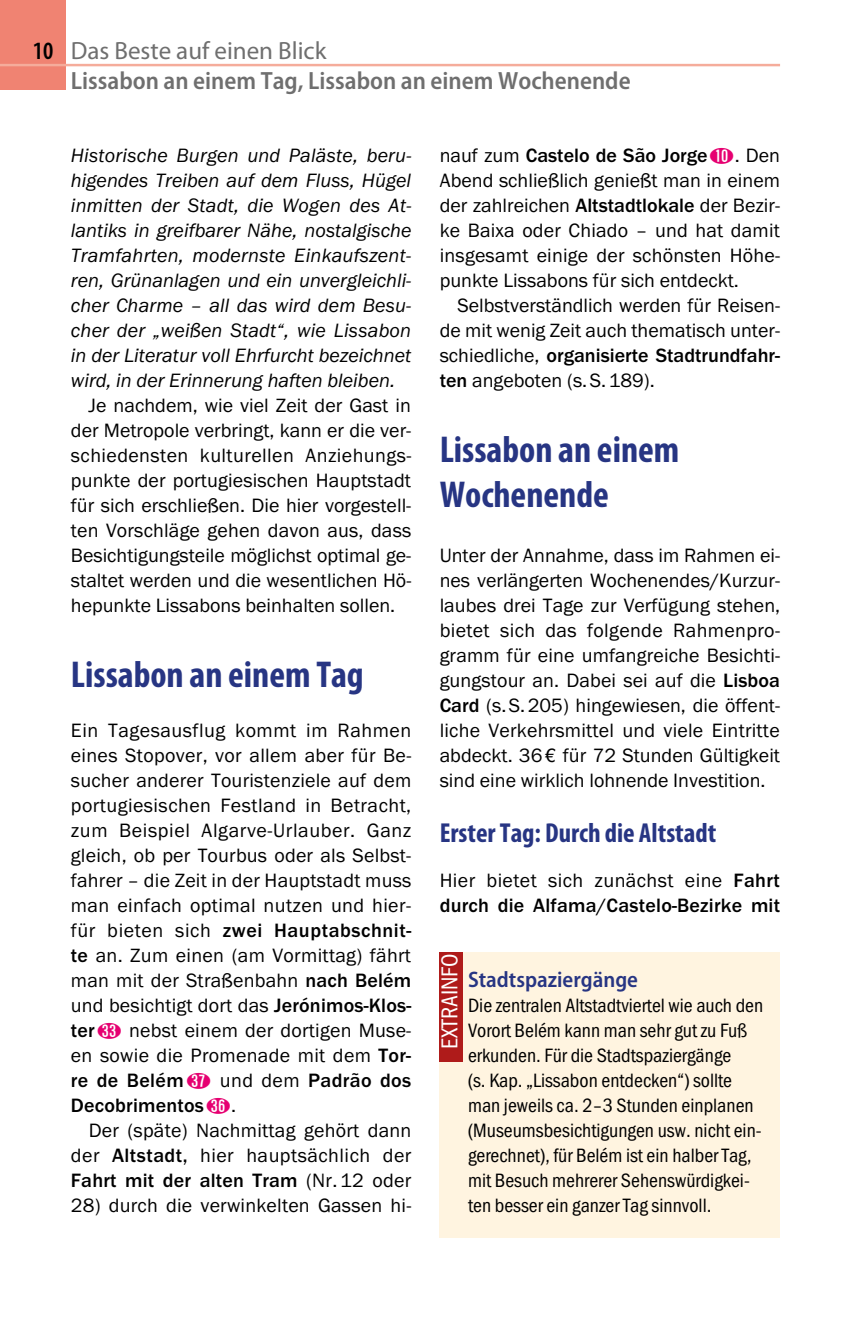
<style>
.page{position:relative;width:851px;height:1333px;background:#fff}
.page>*{position:absolute;margin:0;border:0;box-sizing:border-box;transform-origin:0 0}
.t1{font:700 condensed 37.5px/45px "Myriad Pro";color:#273583}
.t2{font:700 condensed 27.5px "Myriad Pro";color:#273583}
.t3{font:600 semi-condensed 25px/30px "Myriad Pro";color:#6f6f6f}
.t4{font:23.75px "Franklin Gothic URW Con Boo";color:#fff}
.t5{font:600 semi-condensed 22.5px "Myriad Pro";color:#273583}
.t6{font:20px/25px "Franklin Gothic URW Boo";letter-spacing:.01em;color:#000;text-align:justify}
.t7{font:20px/25px "Franklin Gothic URW Boo Ita";color:#000;text-align:justify}
.t8{font:20px/25px "Franklin Gothic URW Con Boo";color:#000}
.t9{font:500 20px/25px "Franklin Gothic URW";letter-spacing:.01em;color:#000}
.t10{font:500 20px "Franklin Gothic URW";letter-spacing:.03em;color:#000}
.s1{font-stretch:condensed;color:#000}
.s2{font-weight:400;font-stretch:normal}
.s3{font-family:"Franklin Gothic URW Boo";font-weight:400}
.s4{font-family:"Franklin Gothic URW";font-weight:500}
.s5{font-family:"Nummern";color:#e60071}
.s6{font-family:"Nummern";font-weight:400;color:#e60071}
</style>
<div class="page">
<div style="left:0;top:0;width:66px;height:90px;background:#f08372"></div>
<hr style="left:0;top:64px;width:780px;height:2px;background:#f5ac9b">
<div style="left:439px;top:952px;width:341px;height:285px;background:#fff4e0"></div>
<div style="left:439px;top:952px;width:24px;height:110px;background:#af1b1a"></div>
<p class="t3" style="left:71px;top:36px;width:561px;text-indent:-38px"><span class="s1">10</span> <span class="s2">Das Beste auf einen Blick<br></span>Lissabon an einem Tag, Lissabon an einem Wochenende</p>
<p class="t7" style="left:71px;top:143px;width:342px">Historische Burgen und Paläste, beru&shy;higendes Treiben auf dem Fluss, Hügel inmitten der Stadt, die Wogen des At&shy;lantiks in greifbarer Nähe, nostalgische Tramfahrten, modernste Einkaufszent&shy;ren, Grünanlagen und ein unvergleichli&shy;cher Charme – all das wird dem Besu&shy;cher der „weißen Stadt“, wie Lissabon in der Literatur voll Ehrfurcht bezeichnet wird, in der Erinnerung haften bleiben.</p>
<p class="t6" style="left:71px;top:393px;width:342px;text-indent:18px">Je nachdem, wie viel Zeit der Gast in der Metropole verbringt, kann er die ver&shy;schiedensten kulturellen Anziehungs&shy;punkte der portugiesischen Hauptstadt für sich erschließen. Die hier vorgestell&shy;ten Vorschläge gehen davon aus, dass Besichtigungsteile möglichst optimal ge&shy;staltet werden und die wesentlichen Hö&shy;hepunkte Lissabons beinhalten sollen.</p>
<h1 class="t1" style="left:71px;top:651px;width:294px">Lissabon an einem Tag</h1>
<p class="t6" style="left:71px;top:718px;width:342px">Ein Tagesausflug kommt im Rahmen eines Stopover, vor allem aber für Be&shy;sucher anderer Touristenziele auf dem portugiesischen Festland in Betracht, zum Beispiel Algarve-Urlauber. Ganz gleich, ob per Tourbus oder als Selbst&shy;fahrer – die Zeit in der Hauptstadt muss man einfach optimal nutzen und hier-</p>
<p class="t10" style="left:71px;top:918px;width:342px"><span class="s3">für bieten sich</span> zwei Hauptabschnit-</p>
<p class="t6" style="left:71px;top:943px;width:342px"><span class="s4">te</span> an. Zum einen (am Vormittag) fährt man mit der Straßenbahn <span class="s4">nach Belém </span>und besichtigt dort das <span class="s4">Jerónimos-Klos&shy;ter</span><span class="s5">é</span> nebst einem der dortigen Muse&shy;en sowie die Promenade mit dem <span class="s4">Tor-</span></p>
<p class="t9" style="left:71px;top:1068px;width:342px">re de Belém<span class="s6">í</span> <span class="s3">und dem</span> Padrão dos<br>Decobrimentos<span class="s6">ì</span><span class="s3">.</span></p>
<p class="t6" style="left:71px;top:1118px;width:342px;text-align:right">Der (späte) Nachmittag gehört dann der <span class="s4">Altstadt,</span> hier hauptsächlich der</p>
<p class="t9" style="left:71px;top:1168px;width:342px">Fahrt mit der alten Tram <span class="s3">(Nr.12 oder</span></p>
<p class="t6" style="left:71px;top:1193px;width:341px">28) durch die verwinkelten Gassen hi-</p>
<p class="t9" style="left:439px;top:143px;width:342px"><span class="s3">nauf zum</span> Castelo de São Jorge<span class="s6">Ò</span><span class="s3">. Den</span></p>
<p class="t6" style="left:439px;top:168px;width:342px">Abend schließlich genießt man in einem der zahlreichen <span class="s4">Altstadtlokale</span> der Bezir&shy;ke Baixa oder Chiado – und hat damit insgesamt einige der schönsten Höhe&shy;punkte Lissabons für sich entdeckt.</p>
<p class="t6" style="left:439px;top:293px;width:342px;text-align:right">Selbstverständlich werden für Reisen&shy;de mit wenig Zeit auch thematisch unter-</p>
<p class="t9" style="left:439px;top:343px;width:342px"><span class="s3">schiedliche,</span> organisierte Stadtrundfahr-</p>
<p class="t6" style="left:439px;top:368px;width:216px"><span class="s4">ten</span> angeboten (s.S.189).</p>
<h1 class="t1" style="left:439px;top:426px;width:241px">Lissabon an einem<br>Wochenende</h1>
<p class="t6" style="left:439px;top:543px;width:342px">Unter der Annahme, dass im Rahmen ei&shy;nes verlängerten Wochenendes/Kurzur&shy;laubes drei Tage zur Verfügung stehen, bietet sich das folgende Rahmenpro&shy;gramm für eine umfangreiche Besichti&shy;gungstour an. Dabei sei auf die <span class="s4">Lisboa Card</span> (s.S.205) hingewiesen, die öffent&shy;liche Verkehrsmittel und viele Eintritte abdeckt. 36€ für 72 Stunden Gültigkeit sind eine wirklich lohnende Investition.</p>
<h2 class="t2" style="left:439px;top:815px;width:278px">Erster Tag: Durch die Altstadt</h2>
<p class="t6" style="left:439px;top:868px;width:342px">Hier bietet sich zunächst eine <span class="s4">Fahrt</span></p>
<p class="t9" style="left:439px;top:893px;width:342px">durch die Alfama/Castelo-Bezirke mit</p>
<p class="t4" style="left:435px;top:1048px;width:96px;rotate:-90deg">Extrainfo</p>
<p class="t5" style="left:468px;top:967px;width:171px">Stadtspaziergänge</p>
<p class="t8" style="left:468px;top:993px;width:297px">Die zentralen Altstadtviertel wie auch den Vorort Belém kann man sehr gut zu Fuß erkunden. Für die Stadtspaziergänge<br>(s. Kap. „Lissabon entdecken“) sollte man jeweils ca. 2–3 Stunden einplanen (Museumsbesichtigungen usw. nicht ein&shy;gerechnet), für Belém ist ein halber Tag, mit Besuch mehrerer Sehenswürdigkei&shy;ten besser ein ganzer Tag sinnvoll.</p>
</div>
